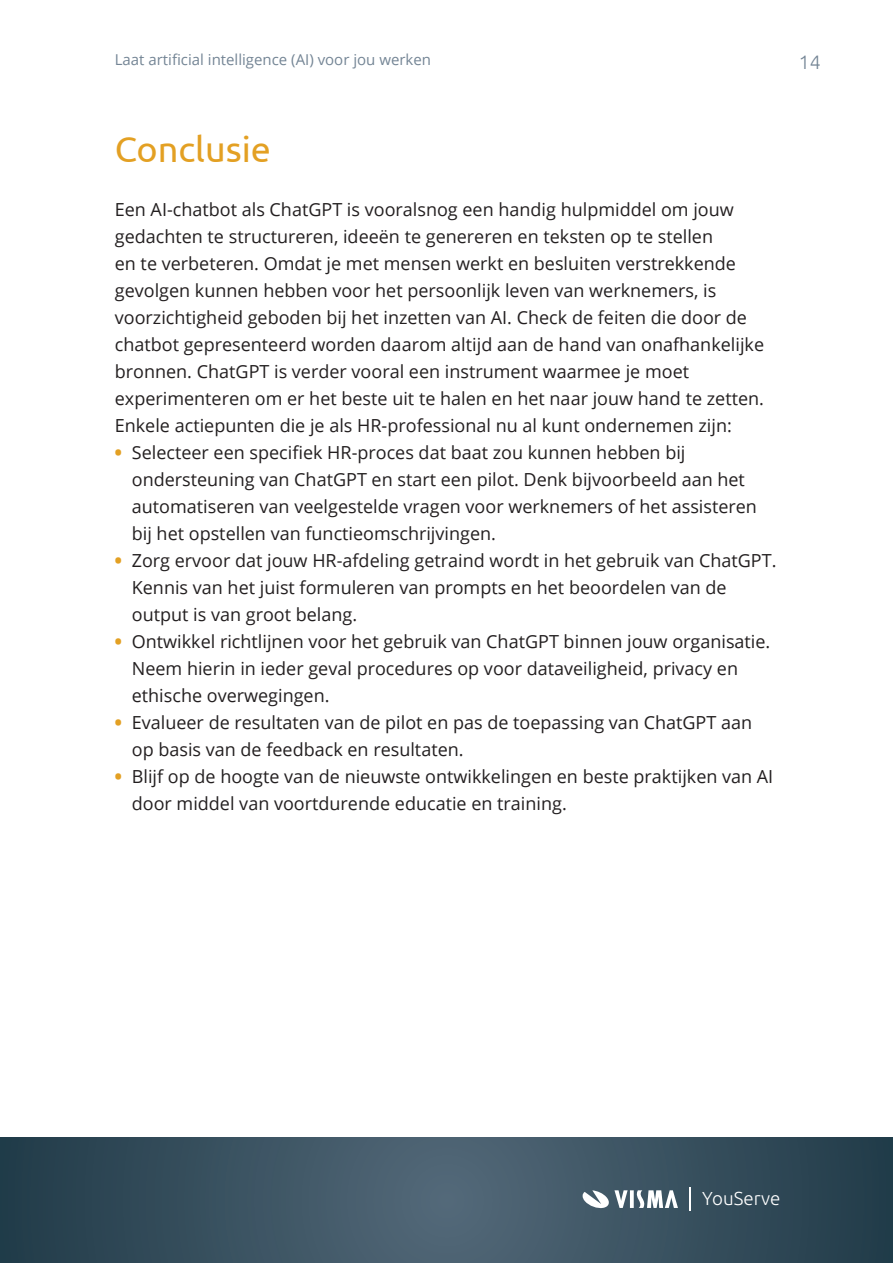
<style>
.page{position:relative;width:893px;height:1263px;background:#fff}
.page>*{position:absolute;margin:0;border:0;box-sizing:border-box;transform-origin:0 0}
.KOP{font:36px "Ubuntu";color:#e3a023}
.t1{font:300 19.5px "Ubuntu";color:#748595}
.t2{font:300 18.75px "Ubuntu";color:#fff}
.PLAT{font:18px/27px "Open Sans";color:#231f20}
.t3{font:15px "Open Sans";color:#748595}
.s1{font-weight:800;color:#e3a023}
</style>
<div class="page">
<svg style="left:0;top:1137px;width:893px;height:126px;background:#395160"></svg>
<svg style="left:582px;top:1190px;width:96px;height:19px"></svg>
<svg style="left:690px;top:1187px;width:1px;height:24px"></svg>
<p class="t3" style="left:115px;top:50px;width:318px">Laat artificial intelligence (AI) voor jou werken</p>
<p class="t1" style="left:799px;top:50px;width:23px">14</p>
<p class="KOP" style="left:115px;top:127px;width:158px">Conclusie</p>
<p class="PLAT" style="left:115px;top:196px;width:651px">Een AI-chatbot als ChatGPT is vooralsnog een handig hulpmiddel om jouw gedachten te structureren, ideeën te genereren en teksten op te stellen<br>en te verbeteren. Omdat je met mensen werkt en besluiten verstrekkende gevolgen kunnen hebben voor het persoonlijk leven van werknemers, is voorzichtigheid geboden bij het inzetten van AI. Check de feiten die door de chatbot gepresenteerd worden daarom altijd aan de hand van onafhankelijke bronnen. ChatGPT is verder vooral een instrument waarmee je moet experimenteren om er het beste uit te halen en het naar jouw hand te zetten.<br>Enkele actiepunten die je als HR-professional nu al kunt ondernemen zijn:</p>
<p class="PLAT" style="left:132px;top:439px;width:627px;text-indent:-17px"><span class="s1">•</span> Selecteer een specifiek HR-proces dat baat zou kunnen hebben bij ondersteuning van ChatGPT en start een pilot. Denk bijvoorbeeld aan het automatiseren van veelgestelde vragen voor werknemers of het assisteren bij het opstellen van functieomschrijvingen.</p>
<p class="PLAT" style="left:132px;top:547px;width:646px;text-indent:-17px"><span class="s1">•</span> Zorg ervoor dat jouw HR-afdeling getraind wordt in het gebruik van ChatGPT.<br>Kennis van het juist formuleren van prompts en het beoordelen van de output is van groot belang.</p>
<p class="PLAT" style="left:132px;top:628px;width:640px;text-indent:-17px"><span class="s1">•</span> Ontwikkel richtlijnen voor het gebruik van ChatGPT binnen jouw organisatie.<br>Neem hierin in ieder geval procedures op voor dataveiligheid, privacy en ethische overwegingen.</p>
<p class="PLAT" style="left:132px;top:709px;width:622px;text-indent:-17px"><span class="s1">•</span> Evalueer de resultaten van de pilot en pas de toepassing van ChatGPT aan op basis van de feedback en resultaten.</p>
<p class="PLAT" style="left:132px;top:763px;width:643px;text-indent:-17px"><span class="s1">•</span> Blijf op de hoogte van de nieuwste ontwikkelingen en beste praktijken van AI door middel van voortdurende educatie en training.</p>
<p class="t2" style="left:702px;top:1186px;width:80px">YouServe</p>
</div>
